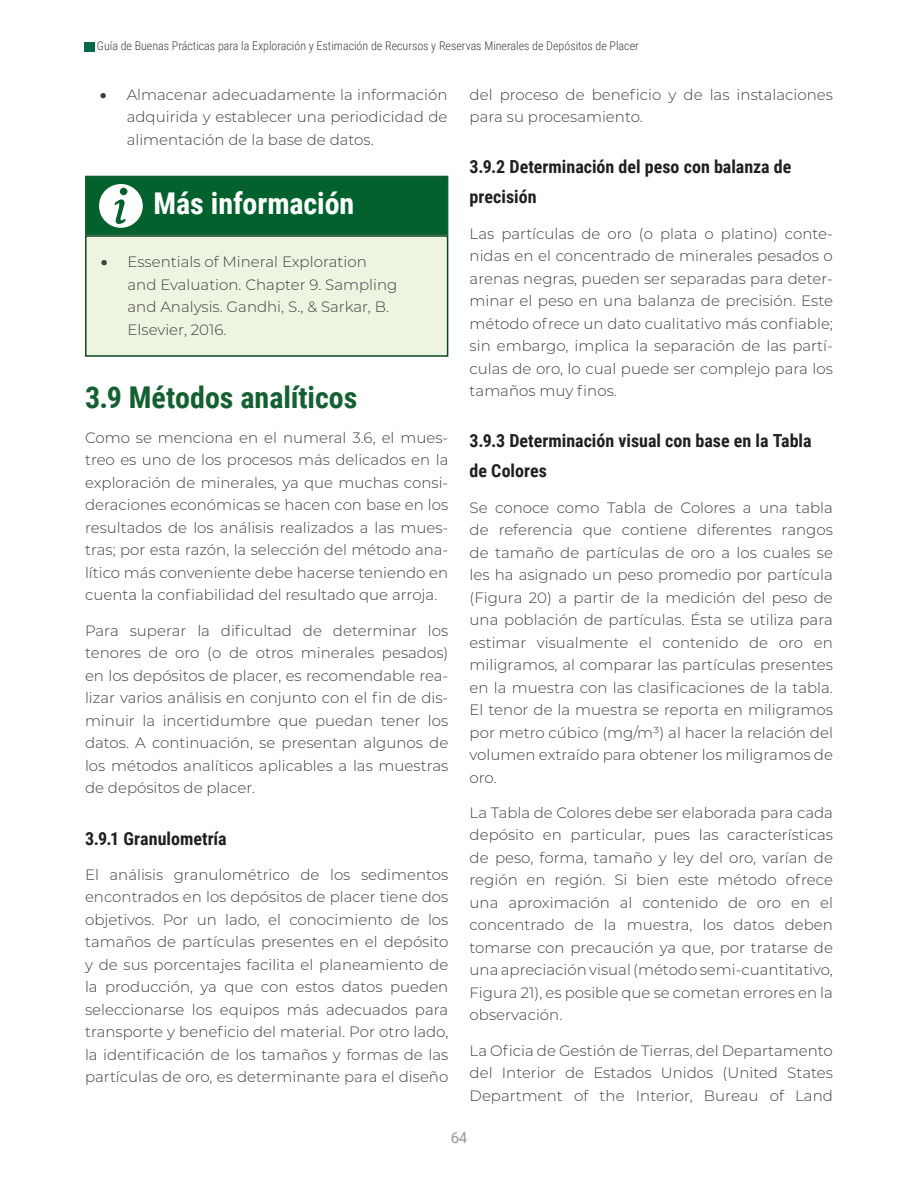
<style>
.page{position:relative;width:918px;height:1188px;background:#fff}
.page>*{position:absolute;margin:0;border:0;box-sizing:border-box;transform-origin:0 0}
.SUBTITULO{font:700 30px "Roboto Condensed";color:#146032}
.SUBTITULO-2{font:700 30px "Roboto Condensed";letter-spacing:-.005em;color:#fff}
.SUBTITULO_2{font:700 18px/30px "Roboto Condensed";color:#231f20}
.Estilo_de_párrafo_1{font:300 15px/22.5px "Montserrat";color:#3e3e3f;text-align:justify}
.t1{font:15px "Roboto";color:#939598}
.t2{font:300 12px "Roboto Condensed";color:#3e3e3f}
</style>
<div class="page">
<div style="left:84px;top:43px;width:11px;height:9px;background:#0b674c"></div>
<div style="left:85px;top:235px;width:363px;height:122px;background:#edf4e2;border:2px solid #0d471b"></div>
<div style="left:85px;top:176px;width:363px;height:59px;background:#03612e;border:2px solid #146032"></div>
<svg style="left:99px;top:184px;width:44px;height:44px"></svg>
<p class="t2" style="left:97px;top:38px;width:543px">Guía de Buenas Prácticas para la Exploración y Estimación de Recursos y Reservas Minerales de Depósitos de Placer</p>
<p class="Estilo_de_párrafo_1" style="left:127px;top:83px;width:322px;text-indent:-27px">• Almacenar adecuadamente la información adquirida y establecer una periodicidad de alimentación de la base de datos.</p>
<p class="SUBTITULO-2" style="left:154px;top:182px;width:202px">Más información</p>
<p class="Estilo_de_párrafo_1" style="left:128px;top:250px;width:271px;text-align:left;text-indent:-27px">• Essentials of Mineral Exploration and Evaluation. Chapter 9. Sampling and Analysis. Gandhi, S., &amp; Sarkar, B.<br>Elsevier, 2016.</p>
<p class="SUBTITULO" style="left:85px;top:376px;width:274px">3.9 Métodos analíticos</p>
<p class="Estilo_de_párrafo_1" style="left:85px;top:426px;width:365px">Como se menciona en el numeral 3.6, el mues&shy;treo es uno de los procesos más delicados en la exploración de minerales, ya que muchas consi&shy;deraciones económicas se hacen con base en los resultados de los análisis realizados a las mues&shy;tras; por esta razón, la selección del método ana&shy;lítico más conveniente debe hacerse teniendo en cuenta la confiabilidad del resultado que arroja.</p>
<p class="Estilo_de_párrafo_1" style="left:85px;top:619px;width:365px">Para superar la dificultad de determinar los tenores de oro (o de otros minerales pesados) en los depósitos de placer, es recomendable rea&shy;lizar varios análisis en conjunto con el fin de dis&shy;minuir la incertidumbre que puedan tener los datos. A continuación, se presentan algunos de los métodos analíticos aplicables a las muestras de depósitos de placer.</p>
<p class="SUBTITULO_2" style="left:85px;top:822px;width:143px">3.9.1 Granulometría</p>
<p class="Estilo_de_párrafo_1" style="left:85px;top:863px;width:365px">El análisis granulométrico de los sedimentos encontrados en los depósitos de placer tiene dos objetivos. Por un lado, el conocimiento de los tamaños de partículas presentes en el depósito y de sus porcentajes facilita el planeamiento de la producción, ya que con estos datos pueden seleccionarse los equipos más adecuados para transporte y beneficio del material. Por otro lado, la identificación de los tamaños y formas de las partículas de oro, es determinante para el diseño</p>
<p class="Estilo_de_párrafo_1" style="left:470px;top:83px;width:365px">del proceso de beneficio y de las instalaciones para su procesamiento.</p>
<p class="SUBTITULO_2" style="left:470px;top:151px;width:323px">3.9.2 Determinación del peso con balanza de precisión</p>
<p class="Estilo_de_párrafo_1" style="left:470px;top:222px;width:365px">Las partículas de oro (o plata o platino) conte&shy;nidas en el concentrado de minerales pesados o arenas negras, pueden ser separadas para deter&shy;minar el peso en una balanza de precisión. Este método ofrece un dato cualitativo más confiable; sin embargo, implica la separación de las partí&shy;culas de oro, lo cual puede ser complejo para los tamaños muy finos.</p>
<p class="SUBTITULO_2" style="left:470px;top:425px;width:344px">3.9.3 Determinación visual con base en la Tabla de Colores</p>
<p class="Estilo_de_párrafo_1" style="left:470px;top:496px;width:365px">Se conoce como Tabla de Colores a una tabla de referencia que contiene diferentes rangos de tamaño de partículas de oro a los cuales se les ha asignado un peso promedio por partícula (Figura 20) a partir de la medición del peso de una población de partículas. Ésta se utiliza para estimar visualmente el contenido de oro en miligramos, al comparar las partículas presentes en la muestra con las clasificaciones de la tabla.<br>El tenor de la muestra se reporta en miligramos por metro cúbico (mg/m³) al hacer la relación del volumen extraído para obtener los miligramos de oro.</p>
<p class="Estilo_de_párrafo_1" style="left:470px;top:801px;width:365px">La Tabla de Colores debe ser elaborada para cada depósito en particular, pues las características de peso, forma, tamaño y ley del oro, varían de región en región. Si bien este método ofrece una aproximación al contenido de oro en el concentrado de la muestra, los datos deben tomarse con precaución ya que, por tratarse de una apreciación visual (método semi-cuantitativo, Figura 21), es posible que se cometan errores en la observación.</p>
<p class="Estilo_de_párrafo_1" style="left:470px;top:1039px;width:365px">La Oficia de Gestión de Tierras, del Departamento del Interior de Estados Unidos (United States Department of the Interior, Bureau of Land</p>
<p class="t1" style="left:451px;top:1127px;width:18px">64</p>
</div>
